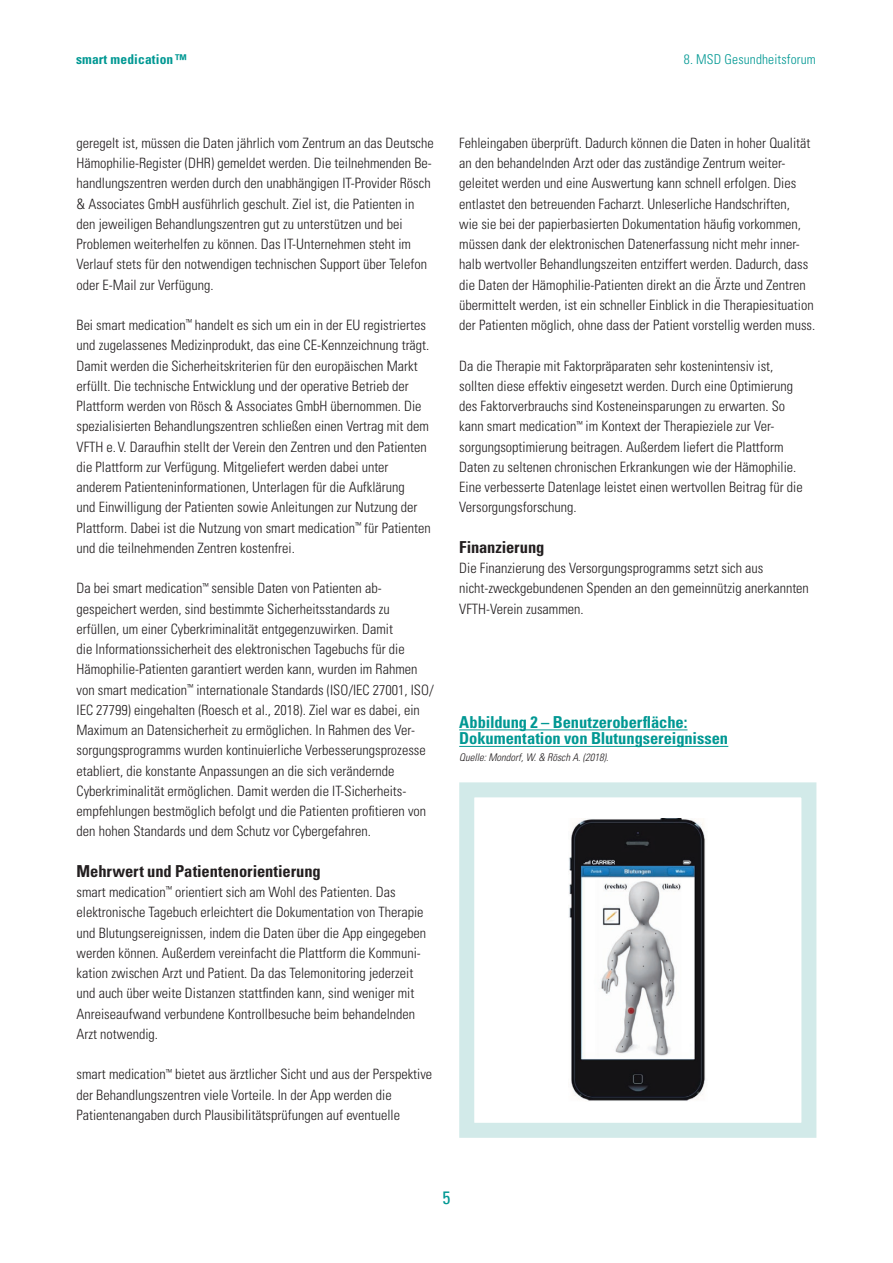
<style>
.page{position:relative;width:893px;height:1263px;background:#fff}
.page>*{position:absolute;margin:0;border:0;box-sizing:border-box;transform-origin:0 0}
.t1{font:condensed 18px "Univers LT Std";color:#009893}
.H-Tabelle_Infografik{font:700 condensed 16.5px "Univers LT Std";letter-spacing:-.005em;color:#009893}
.t2{font:700 condensed 16.5px "Univers LT Std";letter-spacing:-.005em;color:#231f20}
.Fließtext{font:300 condensed 14.25px/20.2px "Univers LT Std";color:#231f20}
.t3{font:300 condensed 13.5px "Univers LT Std";letter-spacing:.01em;color:#009893}
.t4{font:700 condensed 13.5px "Univers LT Std";letter-spacing:.01em;color:#009893}
.Quelle{font:italic 300 condensed 10.5px "Univers LT Std";color:#231f20}
</style>
<div class="page">
<svg style="left:459px;top:782px;width:358px;height:356px"></svg>
<img style="left:568px;top:819px;width:139px;height:282px">
<hr style="left:459px;top:730px;width:228px;height:1px;background:#009893">
<hr style="left:459px;top:746px;width:269px;height:1px;background:#009893">
<p class="t4" style="left:76px;top:51px;width:112px">smart medication ™</p>
<p class="t3" style="left:684px;top:52px;width:133px">8. MSD Gesundheitsforum</p>
<p class="Fließtext" style="left:77px;top:133px;width:359px">geregelt ist, müssen die Daten jährlich vom Zentrum an das Deutsche Hämophilie-Register (DHR) gemeldet werden. Die teilnehmenden Be&shy;handlungszentren werden durch den unabhängigen IT-Provider Rösch &amp; Associates GmbH ausführlich geschult. Ziel ist, die Patienten in den jeweiligen Behandlungszentren gut zu unterstützen und bei Problemen weiterhelfen zu können. Das IT-Unternehmen steht im Verlauf stets für den notwendigen technischen Support über Telefon oder E-Mail zur Verfügung.</p>
<p class="Fließtext" style="left:77px;top:315px;width:356px">Bei smart medication<sup>™</sup> handelt es sich um ein in der EU registriertes und zugelassenes Medizinprodukt, das eine CE-Kennzeichnung trägt.<br>Damit werden die Sicherheitskriterien für den europäischen Markt erfüllt. Die technische Entwicklung und der operative Betrieb der Plattform werden von Rösch &amp; Associates GmbH übernommen. Die spezialisierten Behandlungszentren schließen einen Vertrag mit dem VFTH e. V. Daraufhin stellt der Verein den Zentren und den Patienten die Plattform zur Verfügung. Mitgeliefert werden dabei unter anderem Patienteninformationen, Unterlagen für die Aufklärung<br>und Einwilligung der Patienten sowie Anleitungen zur Nutzung der Plattform. Dabei ist die Nutzung von smart medication<sup>™</sup> für Patienten und die teilnehmenden Zentren kostenfrei.</p>
<p class="Fließtext" style="left:77px;top:578px;width:359px">Da bei smart medication<sup>™</sup> sensible Daten von Patienten ab&shy;gespeichert werden, sind bestimmte Sicherheitsstandards zu erfüllen, um einer Cyberkriminalität entgegenzuwirken. Damit<br>die Informationssicherheit des elektronischen Tagebuchs für die Hämophilie-Patienten garantiert werden kann, wurden im Rahmen von smart medication<sup>™</sup> internationale Standards (ISO/IEC 27001, ISO/ IEC 27799) eingehalten (Roesch et al., 2018). Ziel war es dabei, ein Maximum an Datensicherheit zu ermöglichen. In Rahmen des Ver&shy;sorgungsprogramms wurden kontinuierliche Verbesserungsprozesse etabliert, die konstante Anpassungen an die sich verändernde Cyberkriminalität ermöglichen. Damit werden die IT-Sicherheits&shy;empfehlungen bestmöglich befolgt und die Patienten profitieren von den hohen Standards und dem Schutz vor Cybergefahren.</p>
<h4 class="t2" style="left:77px;top:861px;width:246px">Mehrwert und Patientenorientierung</h4>
<p class="Fließtext" style="left:77px;top:882px;width:351px">smart medication<sup>™</sup> orientiert sich am Wohl des Patienten. Das elektronische Tagebuch erleichtert die Dokumentation von Therapie und Blutungsereignissen, indem die Daten über die App eingegeben werden können. Außerdem vereinfacht die Plattform die Kommuni&shy;kation zwischen Arzt und Patient. Da das Telemonitoring jederzeit und auch über weite Distanzen stattfinden kann, sind weniger mit Anreiseaufwand verbundene Kontrollbesuche beim behandelnden Arzt notwendig.</p>
<p class="Fließtext" style="left:77px;top:1064px;width:357px">smart medication<sup>™</sup> bietet aus ärztlicher Sicht und aus der Perspektive der Behandlungszentren viele Vorteile. In der App werden die<br>Patientenangaben durch Plausibilitätsprüfungen auf eventuelle</p>
<p class="Fließtext" style="left:459px;top:133px;width:358px">Fehleingaben überprüft. Dadurch können die Daten in hoher Qualität an den behandelnden Arzt oder das zuständige Zentrum weiter&shy;geleitet werden und eine Auswertung kann schnell erfolgen. Dies entlastet den betreuenden Facharzt. Unleserliche Handschriften,<br>wie sie bei der papierbasierten Dokumentation häufig vorkommen, müssen dank der elektronischen Datenerfassung nicht mehr inner&shy;halb wertvoller Behandlungszeiten entziffert werden. Dadurch, dass die Daten der Hämophilie-Patienten direkt an die Ärzte und Zentren übermittelt werden, ist ein schneller Einblick in die Therapiesituation der Patienten möglich, ohne dass der Patient vorstellig werden muss.</p>
<p class="Fließtext" style="left:459px;top:355px;width:345px">Da die Therapie mit Faktorpräparaten sehr kostenintensiv ist, sollten diese effektiv eingesetzt werden. Durch eine Optimierung des Faktorverbrauchs sind Kosteneinsparungen zu erwarten. So kann smart medication<sup>™</sup> im Kontext der Therapieziele zur Ver&shy;sorgungsoptimierung beitragen. Außerdem liefert die Plattform Daten zu seltenen chronischen Erkrankungen wie der Hämophilie.<br>Eine verbesserte Datenlage leistet einen wertvollen Beitrag für die Versorgungsforschung.</p>
<h4 class="t2" style="left:459px;top:537px;width:87px">Finanzierung</h4>
<p class="Fließtext" style="left:459px;top:558px;width:351px">Die Finanzierung des Versorgungsprogramms setzt sich aus nicht-zweckgebundenen Spenden an den gemeinnützig anerkannten<br>VFTH-Verein zusammen.</p>
<p class="H-Tabelle_Infografik" style="left:459px;top:712px;width:230px">Abbildung 2 – Benutzeroberfläche:</p>
<p class="H-Tabelle_Infografik" style="left:459px;top:728px;width:270px">Dokumentation von Blutungsereignissen</p>
<p class="Quelle" style="left:459px;top:751px;width:151px">Quelle: Mondorf, W. &amp; Rösch A. (2018).</p>
<p class="t1" style="left:442px;top:1186px;width:9px">5</p>
</div>
